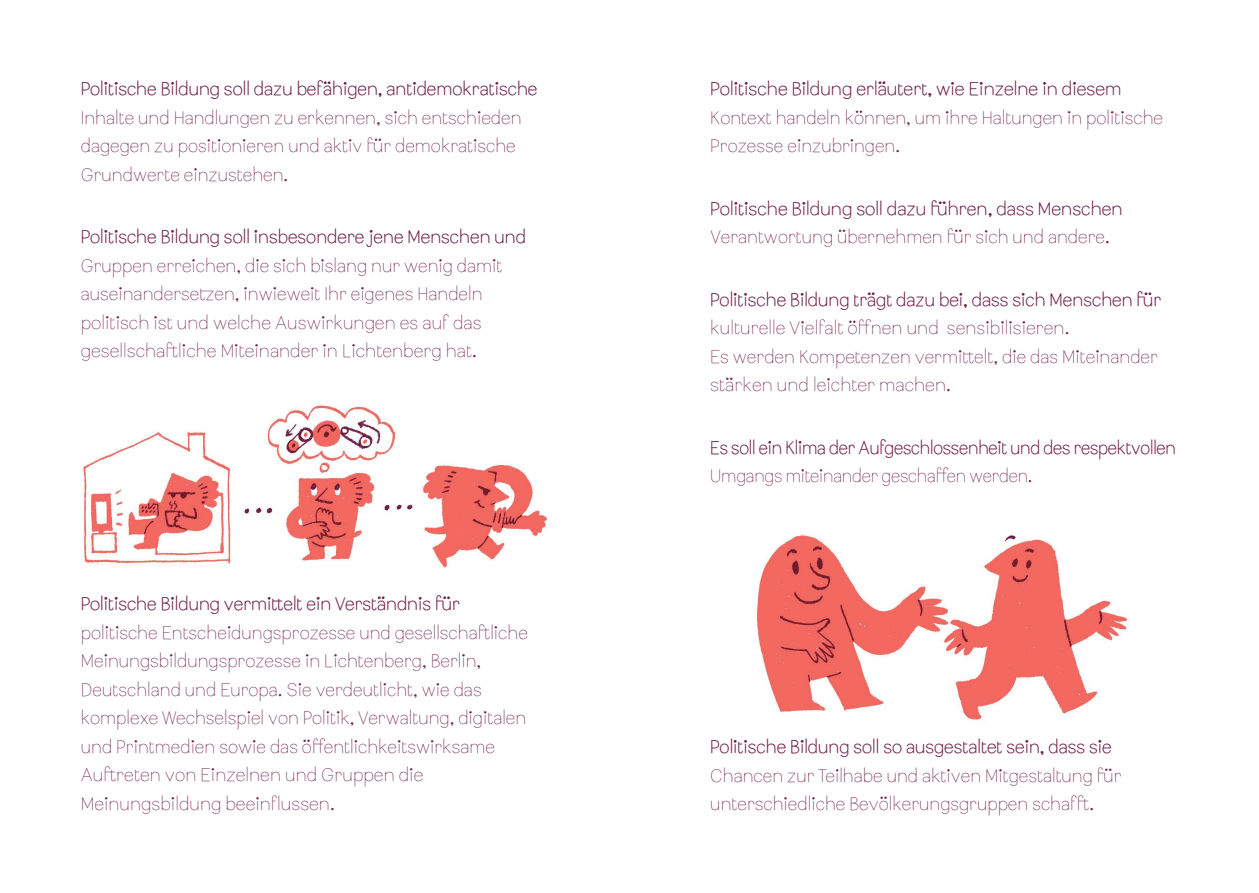
<style>
.page{position:relative;width:1259px;height:893px;background:#fff}
.page>*{position:absolute;margin:0;border:0;box-sizing:border-box;transform-origin:0 0}
.t1{font:18px/28.5px "Crayon 18 Light";color:#6e1e46}
.t2{font:18px "Crayon 18 Regular";color:#6e1e46}
.t3{font:18px/28.5px "Crayon 18 Light ext 05";color:#6e1e46}
.t4{font:18px "Crayon 18 Regular ext 05";color:#6e1e46}
.t5{font:18px "Crayon 18 Regular";color:#6e1e46;scale:.96 1}
.t6{font:18px "Crayon 18 Light";color:#6e1e46;scale:.96 1}
</style>
<div class="page">
<img style="left:83px;top:404px;width:1045px;height:318px">
<p class="t2" style="left:81px;top:78px;width:458px">Politische Bildung soll dazu befähigen, antidemokratische</p>
<p class="t1" style="left:81px;top:104px;width:442px">Inhalte und Handlungen zu erkennen, sich entschieden dagegen zu positionieren und aktiv für demokratische<br>Grundwerte einzustehen.</p>
<p class="t2" style="left:81px;top:226px;width:447px">Politische Bildung soll insbesondere jene Menschen und</p>
<p class="t1" style="left:81px;top:252px;width:423px">Gruppen erreichen, die sich bislang nur wenig damit auseinandersetzen, inwieweit Ihr eigenes Handeln</p>
<p class="t3" style="left:81px;top:309px;width:402px">politisch ist und welche Auswirkungen es auf das gesellschaftliche Miteinander in Lichtenberg hat.</p>
<p class="t2" style="left:81px;top:593px;width:380px">Politische Bildung vermittelt ein Verständnis für</p>
<p class="t1" style="left:81px;top:619px;width:449px">politische Entscheidungsprozesse und gesellschaftliche Meinungsbildungsprozesse in Lichtenberg, Berlin, Deutschland und Europa. Sie verdeutlicht, wie das komplexe Wechselspiel von Politik, Verwaltung, digitalen und Printmedien sowie das öffentlichkeitswirksame</p>
<p class="t3" style="left:81px;top:761px;width:344px">Auftreten von Einzelnen und Gruppen die<br>Meinungsbildung beeinflussen.</p>
<p class="t4" style="left:710px;top:78px;width:413px">Politische Bildung erläutert, wie Einzelne in diesem</p>
<p class="t1" style="left:710px;top:104px;width:454px">Kontext handeln können, um ihre Haltungen in politische<br>Prozesse einzubringen.</p>
<p class="t4" style="left:710px;top:197px;width:414px">Politische Bildung soll dazu führen, dass Menschen</p>
<p class="t1" style="left:710px;top:223px;width:401px">Verantwortung übernehmen für sich und andere.</p>
<p class="t2" style="left:710px;top:288px;width:452px">Politische Bildung trägt dazu bei, dass sich Menschen für</p>
<p class="t3" style="left:710px;top:314px;width:361px">kulturelle Vielfalt öffnen und sensibilisieren.</p>
<p class="t1" style="left:710px;top:343px;width:449px">Es werden Kompetenzen vermittelt, die das Miteinander</p>
<p class="t3" style="left:710px;top:371px;width:242px">stärken und leichter machen.</p>
<p class="t5" style="left:710px;top:437px;width:486px">Es soll ein Klima der Aufgeschlossenheit und des respektvollen</p>
<p class="t6" style="left:710px;top:465px;width:337px">Umgangs miteinander geschaffen werden.</p>
<p class="t2" style="left:710px;top:736px;width:403px">Politische Bildung soll so ausgestaltet sein, dass sie</p>
<p class="t1" style="left:710px;top:762px;width:413px">Chancen zur Teilhabe und aktiven Mitgestaltung für unterschiedliche Bevölkerungsgruppen schafft.</p>
</div>
